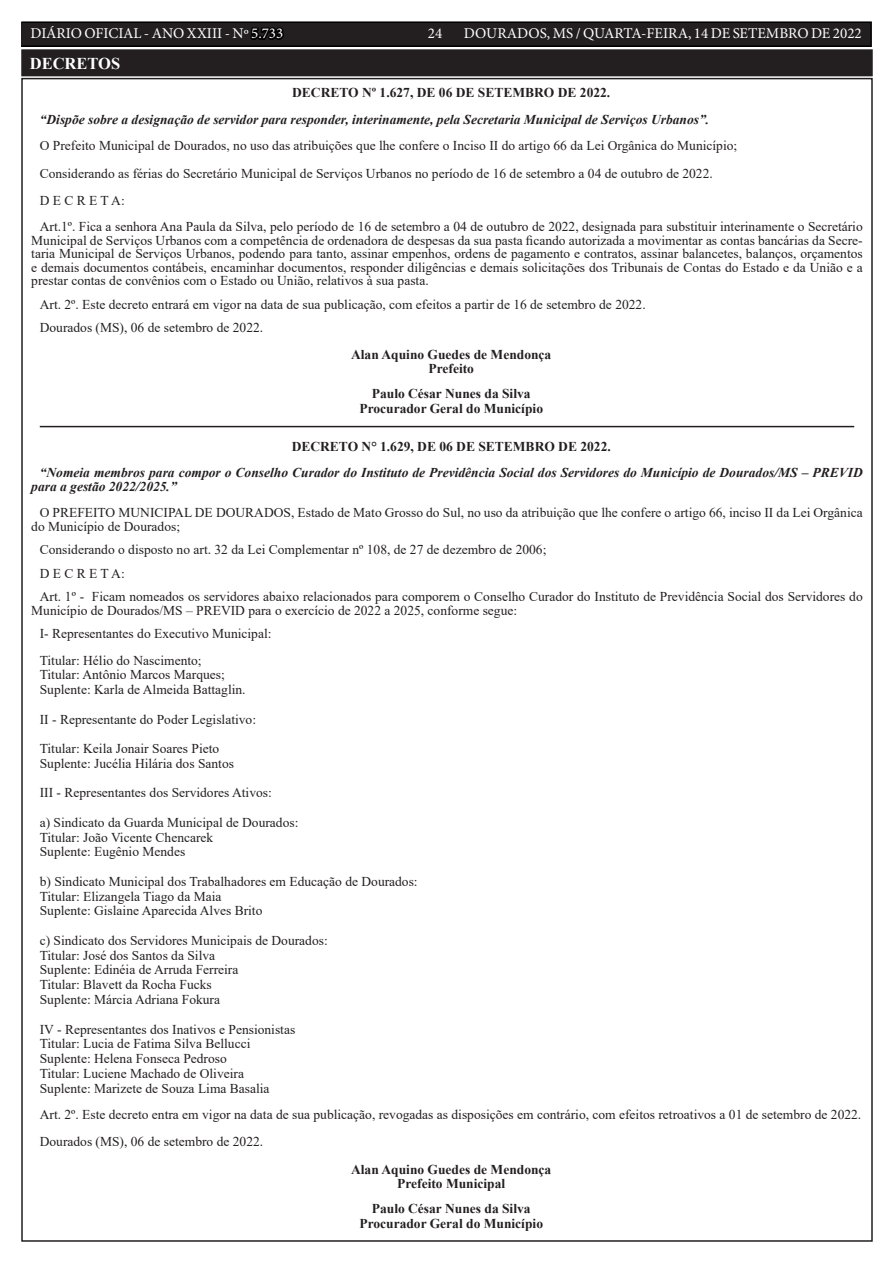
<style>
.page{position:relative;width:893px;height:1263px;background:#fff}
.page>*{position:absolute;margin:0;border:0;box-sizing:border-box;transform-origin:0 0}
.TEXTO{font:700 16.5px "Times New Roman";color:#fff}
.t1{font:15px "Minion Pro";color:#fff}
.TEXTO-2{font:13.5px/13.5px "Times New Roman";color:#231f20}
.TEXTO-3{font:700 13.5px "Times New Roman";color:#231f20}
.TEXTO-4{font:italic 700 13.5px/13.5px "Times New Roman";color:#231f20}
.s1{color:#000}
</style>
<div class="page">
<div style="left:21px;top:22px;width:850px;height:24px;background:#231f20"></div>
<div style="left:21px;top:21px;width:851px;height:26px;border:2px solid #000"></div>
<hr style="left:40px;top:426px;width:814px;height:1px;background:#231f20">
<div style="left:23px;top:51px;width:848px;height:23px;background:#231f20"></div>
<div style="left:21px;top:49px;width:852px;height:27px;border:4px solid #231f20"></div>
<p class="t1" style="left:31px;top:24px;width:254px">DIÁRIO OFICIAL - ANO XXIII - Nº <span class="s1">5.733</span></p>
<p class="t1" style="left:428px;top:24px;width:16px">24</p>
<p class="t1" style="left:464px;top:24px;width:399px">DOURADOS, MS / QUARTA-FEIRA, 14 DE SETEMBRO DE 2022</p>
<p class="TEXTO" style="left:30px;top:52px;width:92px">DECRETOS</p>
<p class="TEXTO-3" style="left:292px;top:83px;width:320px">DECRETO Nº 1.627, DE 06 DE SETEMBRO DE 2022.</p>
<p class="TEXTO-4" style="left:40px;top:112px;width:671px">“Dispõe sobre a designação de servidor para responder, interinamente, pela Secretaria Municipal de Serviços Urbanos”.</p>
<p class="TEXTO-2" style="left:40px;top:138px;width:699px">O Prefeito Municipal de Dourados, no uso das atribuições que lhe confere o Inciso II do artigo 66 da Lei Orgânica do Município;</p>
<p class="TEXTO-2" style="left:40px;top:166px;width:675px">Considerando as férias do Secretário Municipal de Serviços Urbanos no período de 16 de setembro a 04 de outubro de 2022.</p>
<p class="TEXTO-2" style="left:40px;top:193px;width:87px">D E C R E T A:</p>
<p class="TEXTO-2" style="left:31px;top:219px;width:833px;text-align:justify;text-indent:9px">Art.1º. Fica a senhora Ana Paula da Silva, pelo período de 16 de setembro a 04 de outubro de 2022, designada para substituir interinamente o Secretário Municipal de Serviços Urbanos com a competência de ordenadora de despesas da sua pasta ficando autorizada a movimentar as contas bancárias da Secre&shy;taria Municipal de Serviços Urbanos, podendo para tanto, assinar empenhos, ordens de pagamento e contratos, assinar balancetes, balanços, orçamentos e demais documentos contábeis, encaminhar documentos, responder diligências e demais solicitações dos Tribunais de Contas do Estado e da União e a prestar contas de convênios com o Estado ou União, relativos à sua pasta.</p>
<p class="TEXTO-2" style="left:40px;top:297px;width:607px">Art. 2º. Este decreto entrará em vigor na data de sua publicação, com efeitos a partir de 16 de setembro de 2022.</p>
<p class="TEXTO-2" style="left:40px;top:320px;width:225px">Dourados (MS), 06 de setembro de 2022.</p>
<p class="TEXTO-3" style="left:351px;top:344px;width:202px">Alan Aquino Guedes de Mendonça</p>
<p class="TEXTO-3" style="left:428px;top:359px;width:47px">Prefeito</p>
<p class="TEXTO-3" style="left:372px;top:384px;width:160px">Paulo César Nunes da Silva</p>
<p class="TEXTO-3" style="left:359px;top:399px;width:185px">Procurador Geral do Município</p>
<p class="TEXTO-3" style="left:292px;top:436px;width:321px">DECRETO N° 1.629, DE 06 DE SETEMBRO DE 2022.</p>
<p class="TEXTO-4" style="left:31px;top:465px;width:833px;text-indent:9px">“Nomeia membros para compor o Conselho Curador do Instituto de Previdência Social dos Servidores do Município de Dourados/MS – PREVID para a gestão 2022/2025.”</p>
<p class="TEXTO-2" style="left:31px;top:505px;width:833px;text-indent:9px">O PREFEITO MUNICIPAL DE DOURADOS, Estado de Mato Grosso do Sul, no uso da atribuição que lhe confere o artigo 66, inciso II da Lei Orgânica do Município de Dourados;</p>
<p class="TEXTO-2" style="left:40px;top:542px;width:508px">Considerando o disposto no art. 32 da Lei Complementar nº 108, de 27 de dezembro de 2006;</p>
<p class="TEXTO-2" style="left:40px;top:566px;width:87px">D E C R E T A:</p>
<p class="TEXTO-2" style="left:31px;top:589px;width:833px;text-indent:9px">Art. 1º - Ficam nomeados os servidores abaixo relacionados para comporem o Conselho Curador do Instituto de Previdência Social dos Servidores do<br>Município de Dourados/MS – PREVID para o exercício de 2022 a 2025, conforme segue:</p>
<p class="TEXTO-2" style="left:40px;top:626px;width:233px">I- Representantes do Executivo Municipal:</p>
<p class="TEXTO-2" style="left:40px;top:653px;width:163px">Titular: Hélio do Nascimento;</p>
<p class="TEXTO-2" style="left:40px;top:668px;width:187px">Titular: Antônio Marcos Marques;</p>
<p class="TEXTO-2" style="left:40px;top:682px;width:207px">Suplente: Karla de Almeida Battaglin.</p>
<p class="TEXTO-2" style="left:40px;top:712px;width:218px">II - Representante do Poder Legislativo:</p>
<p class="TEXTO-2" style="left:40px;top:741px;width:181px">Titular: Keila Jonair Soares Pieto</p>
<p class="TEXTO-2" style="left:40px;top:756px;width:196px">Suplente: Jucélia Hilária dos Santos</p>
<p class="TEXTO-2" style="left:40px;top:786px;width:234px">III - Representantes dos Servidores Ativos:</p>
<p class="TEXTO-2" style="left:40px;top:815px;width:260px">a) Sindicato da Guarda Municipal de Dourados:</p>
<p class="TEXTO-2" style="left:40px;top:830px;width:175px">Titular: João Vicente Chencarek</p>
<p class="TEXTO-2" style="left:40px;top:845px;width:147px">Suplente: Eugênio Mendes</p>
<p class="TEXTO-2" style="left:40px;top:874px;width:379px">b) Sindicato Municipal dos Trabalhadores em Educação de Dourados:</p>
<p class="TEXTO-2" style="left:40px;top:889px;width:183px">Titular: Elizangela Tiago da Maia</p>
<p class="TEXTO-2" style="left:40px;top:904px;width:224px">Suplente: Gislaine Aparecida Alves Brito</p>
<p class="TEXTO-2" style="left:40px;top:933px;width:289px">c) Sindicato dos Servidores Municipais de Dourados:</p>
<p class="TEXTO-2" style="left:40px;top:948px;width:177px">Titular: José dos Santos da Silva</p>
<p class="TEXTO-2" style="left:40px;top:963px;width:200px">Suplente: Edinéia de Arruda Ferreira</p>
<p class="TEXTO-2" style="left:40px;top:977px;width:174px">Titular: Blavett da Rocha Fucks</p>
<p class="TEXTO-2" style="left:40px;top:992px;width:182px">Suplente: Márcia Adriana Fokura</p>
<p class="TEXTO-2" style="left:40px;top:1022px;width:257px">IV - Representantes dos Inativos e Pensionistas</p>
<p class="TEXTO-2" style="left:40px;top:1036px;width:212px">Titular: Lucia de Fatima Silva Bellucci</p>
<p class="TEXTO-2" style="left:40px;top:1051px;width:189px">Suplente: Helena Fonseca Pedroso</p>
<p class="TEXTO-2" style="left:40px;top:1066px;width:206px">Titular: Luciene Machado de Oliveira</p>
<p class="TEXTO-2" style="left:40px;top:1081px;width:231px">Suplente: Marizete de Souza Lima Basalia</p>
<p class="TEXTO-2" style="left:40px;top:1107px;width:823px">Art. 2º. Este decreto entra em vigor na data de sua publicação, revogadas as disposições em contrário, com efeitos retroativos a 01 de setembro de 2022.</p>
<p class="TEXTO-2" style="left:40px;top:1134px;width:225px">Dourados (MS), 06 de setembro de 2022.</p>
<p class="TEXTO-3" style="left:351px;top:1159px;width:202px">Alan Aquino Guedes de Mendonça</p>
<p class="TEXTO-3" style="left:397px;top:1174px;width:110px">Prefeito Municipal</p>
<p class="TEXTO-3" style="left:372px;top:1199px;width:160px">Paulo César Nunes da Silva</p>
<p class="TEXTO-3" style="left:359px;top:1214px;width:185px">Procurador Geral do Município</p>
</div>
